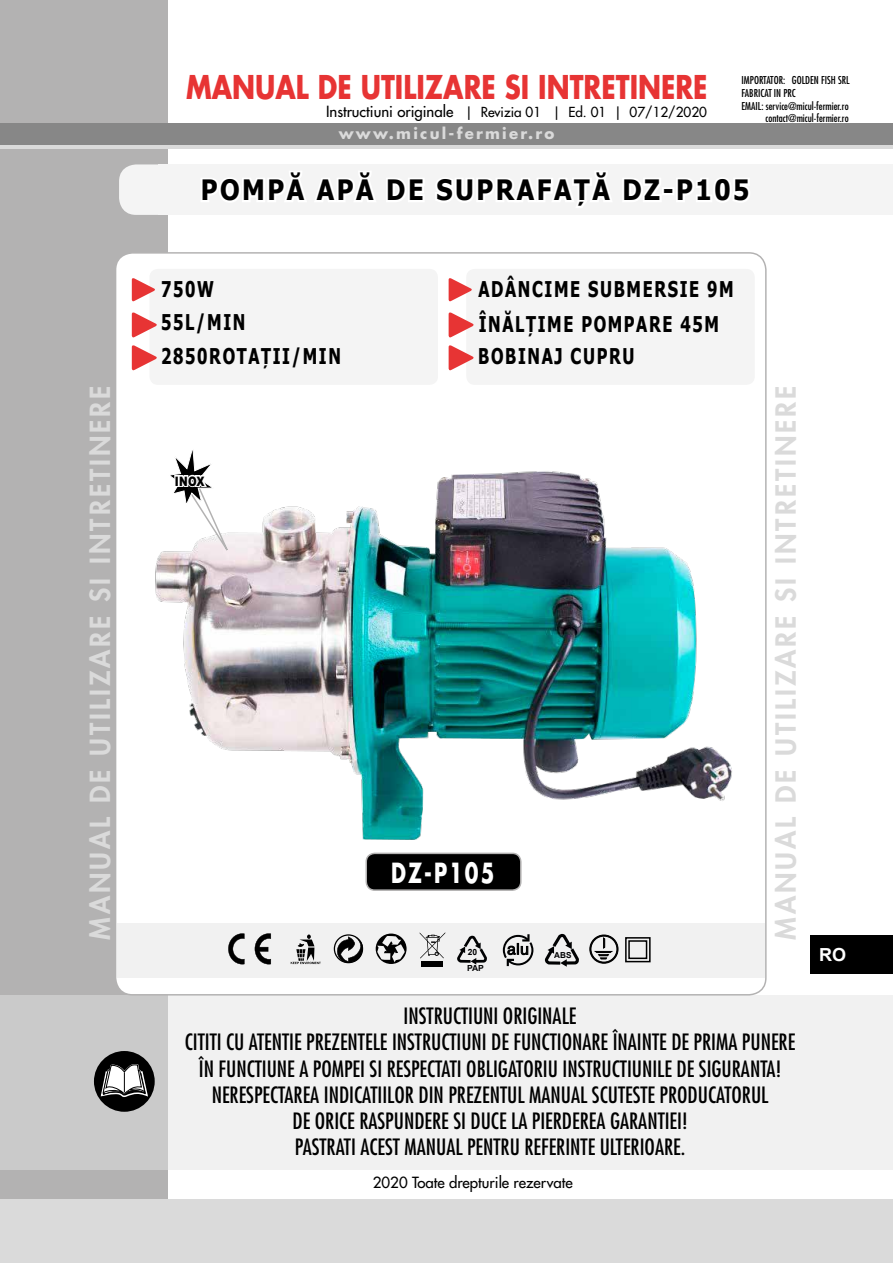
<style>
.page{position:relative;width:893px;height:1263px;background:#fff}
.page>*{position:absolute;margin:0;border:0;box-sizing:border-box;transform-origin:0 0}
.t1{font:700 31.95px "Futura";color:#e73434;scale:.82 1}
.t2{font:700 28.05px "Tahoma";letter-spacing:.1em;color:#000;scale:.91 1}
.t3{font:800 27px "Futura";letter-spacing:.11em;color:#dadada}
.t4{font:700 27px "Futura";letter-spacing:.1em;color:#fff;scale:.74 1}
.t5{font:condensed 21.9px "Futura";color:#000}
.t6{font:700 21.75px/33.6px "Tahoma";letter-spacing:.1em;color:#000;scale:.75 1}
.t7{font:700 18px "Arial";color:#fff}
.t8{font:15px "Futura";color:#000}
.t9{font:700 15px "Futura";letter-spacing:.15em;color:#dadada}
.t10{font:13.5px "Futura";color:#000}
.t11{font:900 13.05px "Arial";color:#000;scale:.8 1}
.t12{font:condensed 10.65px "Futura";color:#000}
.t13{font:700 8.55px/16.5px "Arial";color:#010203}
.t14{font:700 8.25px "Arial";color:#010203}
.s1{font-size:15px}
</style>
<div class="page">
<div style="left:0;top:1px;width:167px;height:1262px;background:#b3b2b2"></div>
<div style="left:0;top:123px;width:893px;height:26px;background:#878787"></div>
<hr style="left:0;top:146px;width:893px;height:3px;background:#dadada">
<div style="left:0;top:1199px;width:893px;height:64px;background:#dadada"></div>
<div style="left:811px;top:935px;width:82px;height:39px;background:#000"></div>
<div style="left:158px;top:164px;width:9px;height:51px;background:#f4f4f4"></div>
<div style="left:119px;top:164px;width:56px;height:51px;background:#f4f4f4;border-radius:17px"></div>
<div style="left:167px;top:164px;width:726px;height:51px;background:#f4f4f4"></div>
<svg style="left:1px;top:995px;width:892px;height:175px;fill:#f1f1f1"></svg>
<svg style="left:201px;top:171px;width:460px;height:37px"></svg>
<div style="left:662px;top:187px;width:12px;height:8px;border:4px solid #fff"></div>
<svg style="left:677px;top:178px;width:73px;height:24px"></svg>
<div style="left:94px;top:1051px;width:61px;height:61px;background:#000;border-radius:50%"></div>
<svg style="left:100px;top:1046px;width:48px;height:63px"></svg>
<div style="left:116px;top:253px;width:650px;height:742px;background:#fff;border-radius:17px"></div>
<div style="left:116px;top:923px;width:649px;height:55px;background:#f1f1f1"></div>
<svg style="left:334px;top:934px;width:30px;height:29px"></svg>
<svg style="left:376px;top:933px;width:31px;height:31px"></svg>
<svg style="left:291px;top:934px;width:30px;height:30px"></svg>
<svg style="left:420px;top:932px;width:25px;height:26px"></svg>
<div style="left:422px;top:961px;width:21px;height:5px;background:#000"></div>
<svg style="left:228px;top:933px;width:43px;height:31px"></svg>
<svg style="left:589px;top:934px;width:30px;height:30px"></svg>
<svg style="left:503px;top:934px;width:30px;height:32px"></svg>
<svg style="left:457px;top:936px;width:30px;height:29px"></svg>
<svg style="left:544px;top:934px;width:35px;height:33px"></svg>
<div style="left:625px;top:937px;width:26px;height:25px;border:2px solid #000"></div>
<div style="left:628px;top:940px;width:19px;height:19px;border:2px solid #000"></div>
<div style="left:149px;top:269px;width:289px;height:116px;background:#f4f4f4;border-radius:9px"></div>
<div style="left:466px;top:269px;width:289px;height:116px;background:#f4f4f4;border-radius:9px"></div>
<svg style="left:132px;top:278px;width:23px;height:24px"></svg>
<svg style="left:449px;top:278px;width:23px;height:24px"></svg>
<svg style="left:132px;top:312px;width:25px;height:26px"></svg>
<svg style="left:449px;top:312px;width:25px;height:26px"></svg>
<svg style="left:132px;top:345px;width:25px;height:26px"></svg>
<svg style="left:449px;top:345px;width:25px;height:26px"></svg>
<img style="left:155px;top:471px;width:577px;height:384px">
<svg style="left:168px;top:450px;width:61px;height:102px"></svg>
<div style="left:366px;top:853px;width:155px;height:37px;background:#000;border-radius:9px"></div>
<div style="left:365px;top:853px;width:157px;height:38px;border:2px solid #b3b2b2;border-radius:9px"></div>
<h1 class="t1" style="left:186px;top:65px;width:637px">MANUAL DE UTILIZARE SI INTRETINERE</h1>
<p class="t10" style="left:326px;top:103px;width:382px"><span class="s1">Instructiuni originale</span> | Revizia 01 | Ed. 01 | 07/12/2020</p>
<p class="t9" style="left:339px;top:124px;width:217px">www.micul-fermier.ro</p>
<p class="t12" style="left:742px;top:74px;width:110px">IMPORTATOR: GOLDEN FISH SRL</p>
<p class="t12" style="left:742px;top:86px;width:55px">FABRICAT IN PRC</p>
<p class="t12" style="left:742px;top:99px;width:108px">EMAI L: SERVICE@MICUL-FERMIER.RO</p>
<p class="t12" style="left:765px;top:112px;width:85px">CONTACT@MICUL-FERMIER.RO</p>
<p class="t2" style="left:201px;top:170px;width:604px">POMPĂ APĂ DE SUPRAFAȚĂ DZ-P105</p>
<p class="t6" style="left:161px;top:273px;width:241px">750W<br>55L/MIN<br>2850ROTAȚII/MIN</p>
<p class="t6" style="left:478px;top:272px;width:342px;line-height:34.8px">ADÂNCIME SUBMERSIE 9M<br>ÎNĂLȚIME POMPARE 45M</p>
<p class="t6" style="left:478px;top:341px;width:210px">BOBINAJ CUPRU</p>
<p class="t3" style="left:83px;top:940px;width:556px;rotate:-90deg">MANUAL DE UTILIZARE SI INTRETINERE</p>
<p class="t3" style="left:769px;top:940px;width:556px;rotate:-90deg">MANUAL DE UTILIZARE SI INTRETINERE</p>
<p class="t11" style="left:175px;top:471px;width:39px">INOX</p>
<p class="t4" style="left:391px;top:854px;width:141px">DZ-P105</p>
<p class="t13" style="left:467px;top:944px;width:18px">20<br>PAP</p>
<p class="t14" style="left:554px;top:949px;width:19px">ABS</p>
<p class="t5" style="left:404px;top:1003px;width:174px">INSTRUCTIUNI ORIGINALE</p>
<p class="t5" style="left:185px;top:1029px;width:7px">CITITI</p>
<p class="t5" style="left:226px;top:1029px;width:477px">CU ATENTI E PREZENTELE INSTRUCTI UNI DE FUNCTIONARE ÎNAI NTE DE PRIMA</p>
<p class="t5" style="left:742px;top:1029px;width:55px">PUNERE</p>
<p class="t5" style="left:199px;top:1055px;width:318px">ÎN FUNCTI UNE A POMPEI SI RESPECTATI OBLIGATORI</p>
<p class="t5" style="left:548px;top:1055px;width:235px">U INSTRUCTI UNILE DE SIGURANTA!</p>
<p class="t5" style="left:212px;top:1082px;width:558px">NERESPECTAREA INDICATII LOR DIN PREZENTUL MANUAL SCUTESTE PRODUCATORUL</p>
<p class="t5" style="left:293px;top:1108px;width:397px">DE ORICE RASPUNDERE SI DUCE LA PI ERDEREA GARANTI EI!</p>
<p class="t5" style="left:295px;top:1134px;width:33px">PASTRATI</p>
<p class="t5" style="left:360px;top:1134px;width:280px">ACEST MANUAL PENTRU REFERI NTE ULTERIOAR</p>
<p class="t5" style="left:673px;top:1134px;width:14px">E.</p>
<p class="t8" style="left:373px;top:1173px;width:201px">2020 Toate drepturile rezervate</p>
<p class="t7" style="left:819px;top:942px;width:28px">RO</p>
</div>
